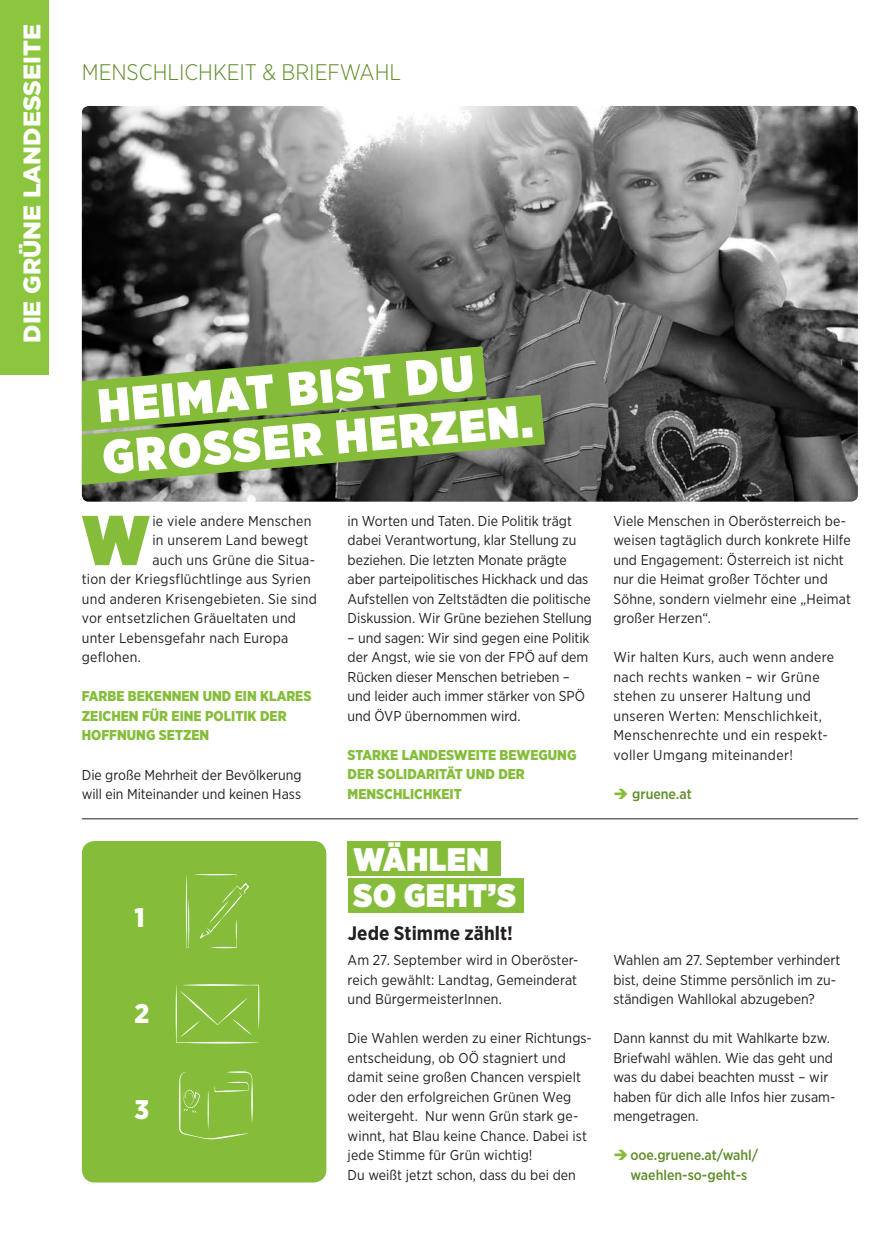
<style>
.page{position:relative;width:893px;height:1234px;background:#fff}
.page>*{position:absolute;margin:0;border:0;box-sizing:border-box;transform-origin:0 0}
.t1{font:900 69.9px "Gotham Narrow";color:#85bd3b}
.t2{font:900 47.4px/51.6px "Gotham Narrow";color:#fff}
.t3{font:900 32.55px "Gotham Narrow";letter-spacing:.025em;color:#fff}
.t4{font:900 27px "Gotham Narrow";color:#fff}
.t5{font:900 24px "Gotham";color:#fff}
.t6{font:300 22.5px "Gotham Narrow";color:#5f8d2a}
.t7{font:700 19.5px "Gotham Narrow";letter-spacing:.005em;color:#231f20}
.t8{font:14.25px/19.5px "Gotham Narrow";letter-spacing:.005em;color:#231f20}
.t9{font:14.25px/19.5px "Gotham Narrow";letter-spacing:.025em;color:#231f20}
.t10{font:900 14.25px/19.5px "Gotham Narrow";color:#85bd3b}
.t11{font:500 14.25px/19.5px "Gotham Narrow";color:#5f8d2a;text-align:center}
.s1{font-size:49.65px}
.s2{font-size:45.3px}
.s3{color:#85bd3b}
</style>
<div class="page">
<div style="left:0;top:0;width:49px;height:374px;background:#8bc63e"></div>
<hr style="left:82px;top:818px;width:776px;height:1px;background:#231f20">
<div style="left:82px;top:840px;width:244px;height:342px;background:#85bd3b;border-radius:13px"></div>
<div style="left:348px;top:877px;width:175px;height:35px;background:#85bd3b"></div>
<div style="left:348px;top:840px;width:153px;height:35px;background:#85bd3b"></div>
<svg style="left:186px;top:874px;width:63px;height:74px"></svg>
<svg style="left:176px;top:984px;width:83px;height:59px"></svg>
<svg style="left:179px;top:1071px;width:74px;height:67px"></svg>
<img style="left:82px;top:106px;width:776px;height:395px">
<svg style="left:82px;top:346px;width:463px;height:139px;background:#789d46"></svg>
<h3 class="t5" style="left:18px;top:343px;width:318px;rotate:-90deg">Die Grüne LANDESSEITE</h3>
<h3 class="t6" style="left:82px;top:59px;width:321px">MENSCHLICHKEIT &amp; BRIEFWAHL</h3>
<h2 class="t2" style="left:96px;top:379px;width:433px;rotate:-5deg">HEIMAT BIST <span class="s1">DU<br></span>GROSSER HER<span class="s2">ZEN.</span></h2>
<h1 class="t1" style="left:82px;top:492px;width:69px">W</h1>
<p class="t8" style="left:152px;top:510px;width:160px">ie viele andere Menschen</p>
<p class="t8" style="left:152px;top:530px;width:158px">in unserem Land bewegt</p>
<p class="t8" style="left:152px;top:549px;width:164px">auch uns Grüne die Situa-</p>
<p class="t8" style="left:82px;top:569px;width:230px">tion der Kriegsflüchtlinge aus Syrien</p>
<p class="t8" style="left:82px;top:588px;width:237px">und anderen Krisengebieten. Sie sind</p>
<p class="t8" style="left:82px;top:608px;width:216px">vor entsetzlichen Gräueltaten und</p>
<p class="t8" style="left:82px;top:627px;width:208px">unter Lebensgefahr nach Europa</p>
<p class="t8" style="left:82px;top:647px;width:61px">geflohen.</p>
<p class="t10" style="left:82px;top:686px;width:231px">FARBE BEKENNEN UND EIN KLARES<br>ZEICHEN FÜR EINE POLITIK DER<br>HOFFNUNG SETZEN</p>
<p class="t8" style="left:82px;top:764px;width:221px">Die große Mehrheit der Bevölkerung will ein Miteinander und keinen Hass</p>
<h3 class="t4" style="left:134px;top:899px;width:12px">1</h3>
<h3 class="t4" style="left:134px;top:995px;width:16px">2</h3>
<h3 class="t4" style="left:134px;top:1091px;width:16px">3</h3>
<p class="t8" style="left:348px;top:510px;width:246px">in Worten und Taten. Die Politik trägt dabei Verantwortung, klar Stellung zu beziehen. Die letzten Monate prägte aber parteipolitisches Hickhack und das Aufstellen von Zeltstädten die politische Diskussion. Wir Grüne beziehen Stellung</p>
<p class="t8" style="left:348px;top:627px;width:243px">– und sagen: Wir sind gegen eine Politik der Angst, wie sie von der FPÖ auf dem Rücken dieser Menschen betrieben – und leider auch immer stärker von SPÖ und ÖVP übernommen wird.</p>
<p class="t10" style="left:348px;top:744px;width:230px">STARKE LANDESWEITE BEWEGUNG<br>DER SOLIDARITÄT UND DER<br>MENSCHLICHKEIT</p>
<h3 class="t3" style="left:353px;top:837px;width:137px">WÄHLEN</h3>
<h3 class="t3" style="left:353px;top:873px;width:164px">SO GEHT’S</h3>
<h3 class="t7" style="left:348px;top:920px;width:167px">Jede Stimme zählt!</h3>
<p class="t8" style="left:348px;top:949px;width:232px;text-align:justify">Am 27. September wird in Oberöster&shy;reich gewählt: Landtag, Gemeinderat und BürgermeisterInnen.</p>
<p class="t8" style="left:348px;top:1027px;width:246px">Die Wahlen werden zu einer Richtungs&shy;entscheidung, ob OÖ stagniert und damit seine großen Chancen verspielt oder den erfolgreichen Grünen Weg weitergeht. Nur wenn Grün stark ge&shy;winnt, hat Blau keine Chance. Dabei ist jede Stimme für Grün wichtig!<br>Du weißt jetzt schon, dass du bei den</p>
<p class="t8" style="left:613px;top:510px;width:239px">Viele Menschen in Oberösterreich be&shy;weisen tagtäglich durch konkrete Hilfe und Engagement: Österreich ist nicht nur die Heimat großer Töchter und Söhne, sondern vielmehr eine „Heimat großer Herzen“.</p>
<p class="t9" style="left:613px;top:647px;width:222px">Wir halten Kurs, auch wenn andere nach rechts wanken – wir Grüne stehen zu unserer Haltung und unseren Werten: Menschlichkeit,<br>Menschenrechte und ein respekt&shy;voller Umgang miteinander!</p>
<p class="t11" style="left:613px;top:783px;width:80px"><span class="s3">➔</span> gruene.at</p>
<p class="t8" style="left:613px;top:949px;width:228px">Wahlen am 27. September verhindert bist, deine Stimme persönlich im zu&shy;ständigen Wahllokal abzugeben?</p>
<p class="t8" style="left:613px;top:1027px;width:223px">Dann kannst du mit Wahlkarte bzw.<br>Briefwahl wählen. Wie das geht und was du dabei beachten musst – wir haben für dich alle Infos hier zusam&shy;mengetragen.</p>
<p class="t11" style="left:613px;top:1145px;width:146px"><span class="s3">➔</span>ooe.gruene.at/wahl/ waehlen-so-geht-s</p>
</div>
